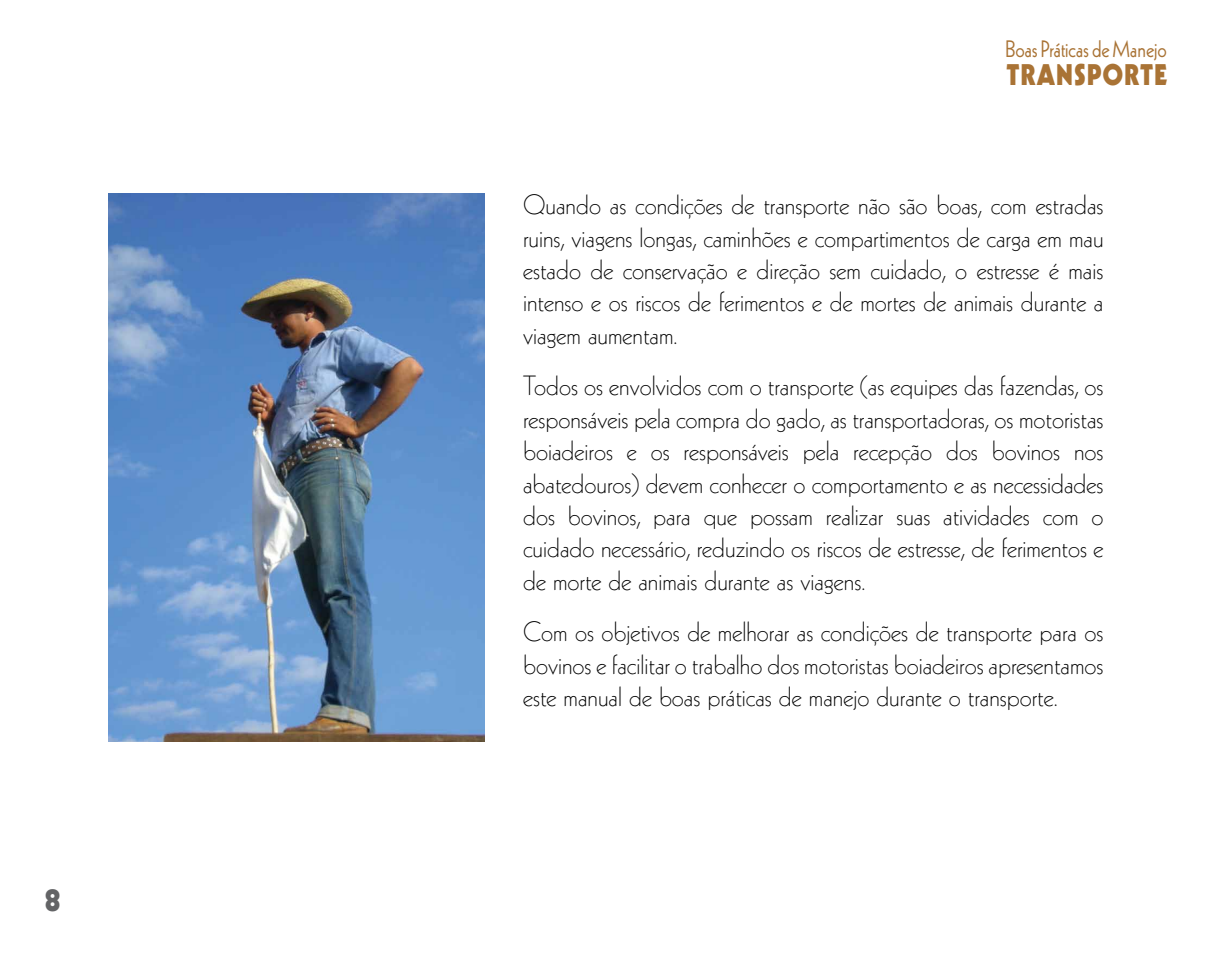
<style>
.page{position:relative;width:1212px;height:957px;background:#fff}
.page>*{position:absolute;margin:0;border:0;box-sizing:border-box;transform-origin:0 0}
.t1{font:900 31.5px "Kabel";color:#636466}
.t2{font:900 29.03px "Kabel";letter-spacing:.045em;color:#a97335;scale:.9 1}
.t3{font:300 27px/32.4px "Kabel";color:#000;text-align:justify}
.t4{font:23.18px "Kabel";color:#a97335;scale:.88 1}
</style>
<div class="page">
<img style="left:108px;top:194px;width:377px;height:548px">
<p class="t1" style="left:45px;top:880px;width:17px">8</p>
<p class="t4" style="left:1005px;top:35px;width:185px">Boas Práticas de Manejo</p>
<p class="t2" style="left:1007px;top:56px;width:179px">TRANSPORTE</p>
<p class="t3" style="left:523px;top:189px;width:582px">Quando as condições de transporte não são boas, com estradas ruins, viagens longas, caminhões e compartimentos de carga em mau estado de conservação e direção sem cuidado, o estresse é mais intenso e os riscos de ferimentos e de mortes de animais durante a viagem aumentam.</p>
<p class="t3" style="left:523px;top:370px;width:582px">Todos os envolvidos com o transporte (as equipes das fazendas, os responsáveis pela compra do gado, as transportadoras, os motoristas boiadeiros e os responsáveis pela recepção dos bovinos nos abatedouros) devem conhecer o comportamento e as necessidades dos bovinos, para que possam realizar suas atividades com o cuidado necessário, reduzindo os riscos de estresse, de ferimentos e de morte de animais durante as viagens.</p>
<p class="t3" style="left:523px;top:616px;width:582px">Com os objetivos de melhorar as condições de transporte para os bovinos e facilitar o trabalho dos motoristas boiadeiros apresentamos este manual de boas práticas de manejo durante o transporte.</p>
</div>
